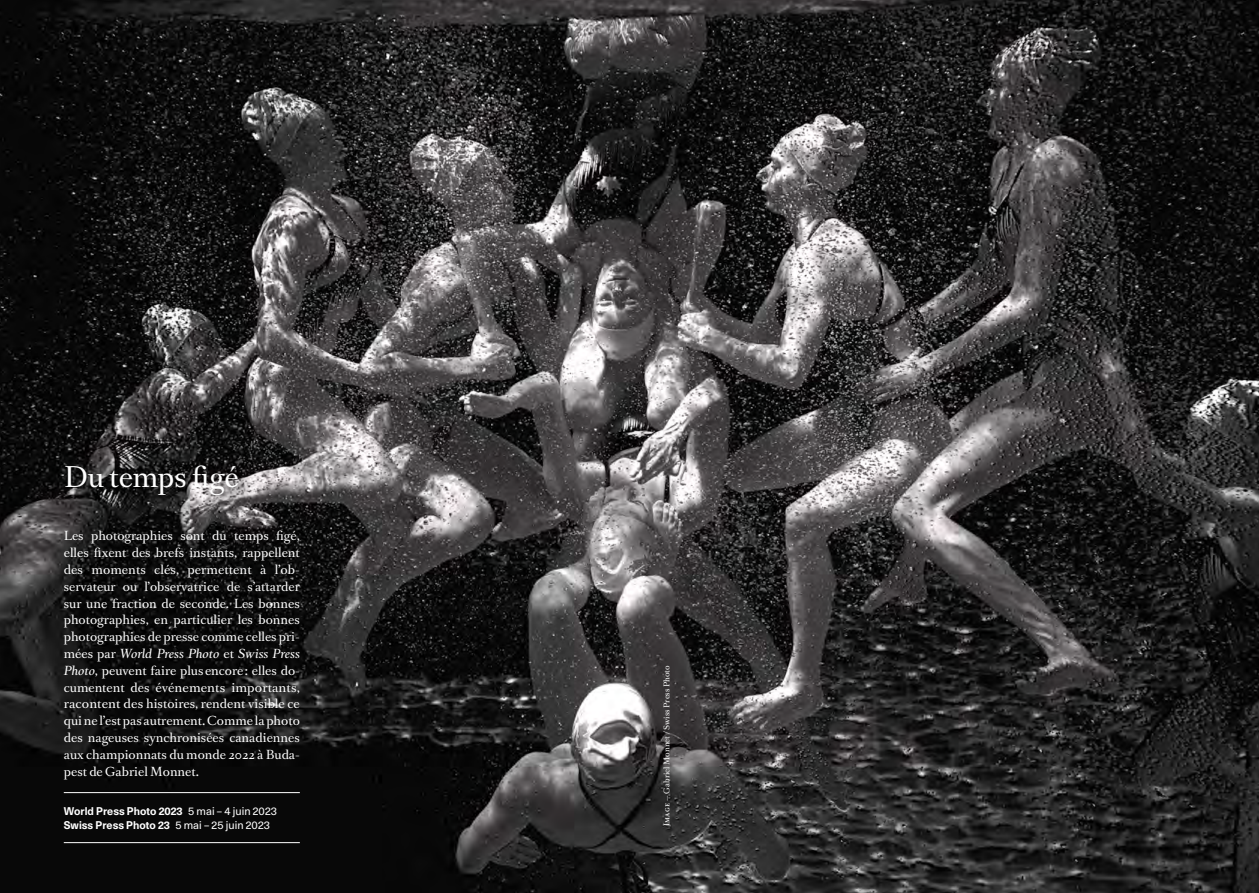
<style>
.page{position:relative;width:1259px;height:893px;background:#fff}
.page>*{position:absolute;margin:0;border:0;box-sizing:border-box;transform-origin:0 0}
.t1{font:27px "Romain Text";color:#fff}
.t2{font:11.85px/16.8px "Romain Text";color:#fff;text-align:justify}
.t3{font:700 10.8px/14.7px "Unica 77 LL";letter-spacing:.005em;color:#fff}
.t4{font:7.5px "Romain Text";letter-spacing:.005em;color:#fff}
.s1{font-style:italic}
.s2{font-weight:400}
</style>
<div class="page">
<img style="left:0;top:0;width:1259px;height:893px">
<hr style="left:64px;top:792px;width:236px;height:1px;background:#fff">
<hr style="left:64px;top:842px;width:236px;height:1px;background:#fff">
<h1 class="t1" style="left:64px;top:459px;width:176px">Du temps figé</h1>
<p class="t2" style="left:64px;top:528px;width:238px">Les photographies sont du temps figé, elles fixent des brefs instants, rappellent des moments clés, permettent à l’ob&shy;servateur ou l’observatrice de s’attarder sur une fraction de seconde. Les bonnes photographies, en particulier les bonnes photographies de presse comme celles pri&shy;mées par <span class="s1">World Press Photo</span> et <span class="s1">Swiss Press Photo</span>, peuvent faire plusencore: elles do&shy;cumentent des événements importants, racontent des histoires, rendent visible ce qui ne l’est pas autrement. Comme la photo des nageuses synchronisées canadiennes aux championnats du monde 2022 à Buda&shy;pest de Gabriel Monnet.</p>
<p class="t3" style="left:64px;top:803px;width:215px">World Press Photo 2023 <span class="s2">5 mai – 4 juin 2023<br></span>Swiss Press Photo 23 <span class="s2">5 mai – 25 juin 2023</span></p>
<p class="t4" style="left:661px;top:826px;width:162px;rotate:-90deg">Image — Gabriel Monnet / Swiss Press Photo</p>
</div>
